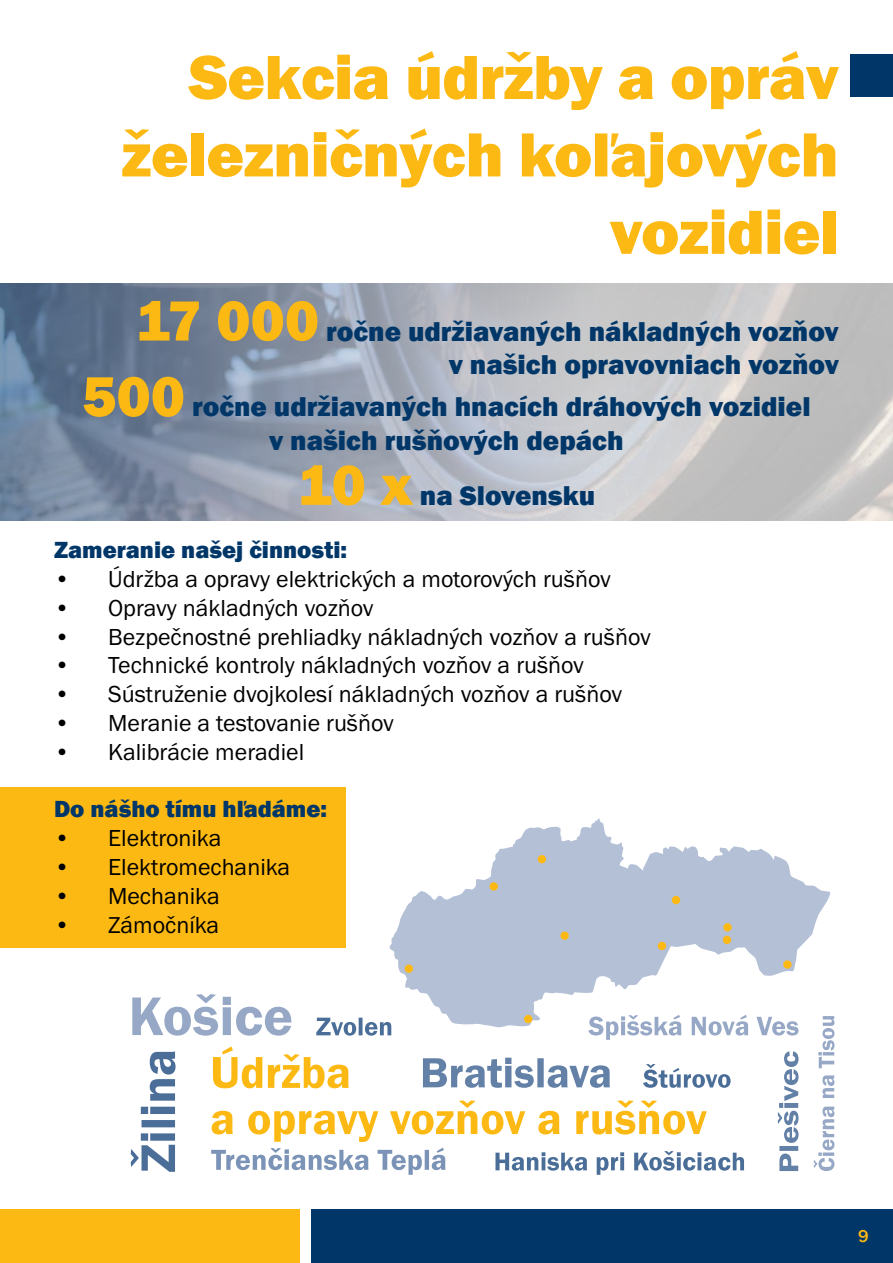
<style>
.page{position:relative;width:893px;height:1263px;background:#fff}
.page>*{position:absolute;margin:0;border:0;box-sizing:border-box;transform-origin:0 0}
.t1{font:800 64.5px/77.4px "Franklin Gothic";letter-spacing:-.01em;color:#fdb913;text-align:right}
.t2{font:800 28.05px/33.6px "Franklin Gothic";color:#003768;text-align:right}
.t3{font:24px "Franklin Got Itc TOT Boo";color:#000}
.t4{font:800 24px "Franklin Gothic";color:#003768}
.t5{font:500 18px "Franklin Gothic";color:#fdb913}
.s1{font-size:58.5px;color:#fdb913}
</style>
<div class="page">
<div style="left:0;top:1209px;width:300px;height:54px;background:#fdb913"></div>
<div style="left:311px;top:1209px;width:582px;height:54px;background:#003768"></div>
<svg style="left:390px;top:818px;width:440px;height:210px;fill:#b4c0d6"></svg>
<div style="left:538px;top:855px;width:8px;height:8px;background:#fdb913;border-radius:50%"></div>
<div style="left:490px;top:882px;width:8px;height:9px;background:#fdb913;border-radius:50%"></div>
<div style="left:560px;top:931px;width:9px;height:9px;background:#fdb913;border-radius:50%"></div>
<div style="left:405px;top:964px;width:8px;height:9px;background:#fdb913;border-radius:50%"></div>
<div style="left:524px;top:1015px;width:8px;height:8px;background:#fdb913;border-radius:50%"></div>
<div style="left:672px;top:896px;width:8px;height:8px;background:#fdb913;border-radius:50%"></div>
<div style="left:658px;top:942px;width:8px;height:8px;background:#fdb913;border-radius:50%"></div>
<div style="left:723px;top:923px;width:9px;height:8px;background:#fdb913;border-radius:50%"></div>
<div style="left:723px;top:936px;width:8px;height:8px;background:#fdb913;border-radius:50%"></div>
<div style="left:783px;top:960px;width:8px;height:9px;background:#fdb913;border-radius:50%"></div>
<svg style="left:212px;top:1046px;width:495px;height:96px"></svg>
<svg style="left:131px;top:1051px;width:45px;height:121px"></svg>
<svg style="left:588px;top:1015px;width:210px;height:25px"></svg>
<svg style="left:132px;top:994px;width:159px;height:42px"></svg>
<svg style="left:211px;top:1147px;width:235px;height:28px"></svg>
<svg style="left:316px;top:1018px;width:75px;height:18px"></svg>
<svg style="left:423px;top:1058px;width:187px;height:30px"></svg>
<svg style="left:495px;top:1151px;width:249px;height:24px"></svg>
<svg style="left:778px;top:1051px;width:20px;height:120px"></svg>
<svg style="left:814px;top:1016px;width:20px;height:155px"></svg>
<svg style="left:643px;top:1064px;width:88px;height:24px"></svg>
<div style="left:0;top:787px;width:345px;height:160px;background:#fdb913"></div>
<svg style="left:0;top:283px;width:893px;height:238px"></svg>
<div style="left:850px;top:54px;width:43px;height:42px;background:#003768"></div>
<h1 class="t1" style="left:121px;top:39px;width:719px">Sekcia údržby a opráv železničných koľajových vozidiel</h1>
<p class="t2" style="left:136px;top:314px;width:705px"><span class="s1">17 000</span> ročne udržiavaných nákladných vozňov v našich opravovniach vozňov</p>
<p class="t2" style="left:82px;top:390px;width:730px;text-align:center"><span class="s1">500</span> ročne udržiavaných hnacích dráhových vozidiel v našich rušňových depách</p>
<p class="t2" style="left:298px;top:479px;width:299px"><span class="s1">10 x</span> na Slovensku</p>
<p class="t4" style="left:54px;top:534px;width:295px">Zameranie našej činnosti:</p>
<p class="t3" style="left:54px;top:566px;width:558px">• Údržba a opravy elektrických a motorových rušňov</p>
<p class="t3" style="left:54px;top:594px;width:321px">• Opravy nákladných vozňov</p>
<p class="t3" style="left:54px;top:623px;width:598px">• Bezpečnostné prehliadky nákladných vozňov a rušňov</p>
<p class="t3" style="left:54px;top:652px;width:532px">• Technické kontroly nákladných vozňov a rušňov</p>
<p class="t3" style="left:54px;top:681px;width:570px">• Sústruženie dvojkolesí nákladných vozňov a rušňov</p>
<p class="t3" style="left:54px;top:710px;width:341px">• Meranie a testovanie rušňov</p>
<p class="t3" style="left:54px;top:738px;width:252px">• Kalibrácie meradiel</p>
<p class="t4" style="left:54px;top:794px;width:275px">Do nášho tímu hľadáme:</p>
<p class="t3" style="left:54px;top:825px;width:169px">• Elektronika</p>
<p class="t3" style="left:54px;top:854px;width:238px">• Elektromechanika</p>
<p class="t3" style="left:54px;top:882px;width:167px">• Mechanika</p>
<p class="t3" style="left:54px;top:911px;width:167px">• Zámočníka</p>
<p class="t5" style="left:858px;top:1225px;width:12px">9</p>
</div>
